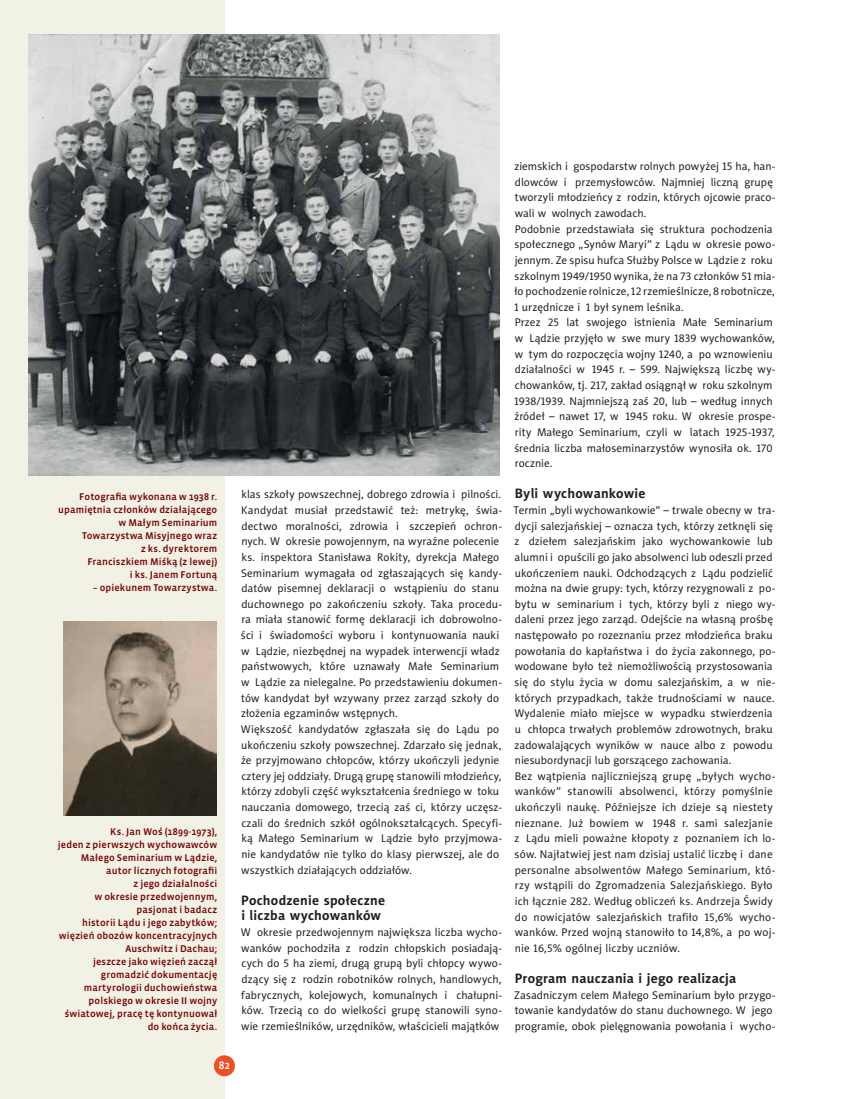
<style>
.page{position:relative;width:851px;height:1099px;background:#fff}
.page>*{position:absolute;margin:0;border:0;box-sizing:border-box;transform-origin:0 0}
.t1{font:700 13.75px/15.6px "Naomi Sans EFN";letter-spacing:.015em;color:#231f20}
.t2{font:11.25px/15.6px "Naomi Sans EFN";letter-spacing:.005em;color:#231f20}
.t3{font:500 11.25px "Vista Sans OTCE";color:#fff}
.t4{font:500 10px/13px "Vista Sans OTCE";letter-spacing:.01em;color:#780000;text-align:right}
</style>
<div class="page">
<div style="left:0;top:0;width:224px;height:1098px;background:#f2f1e6"></div>
<div style="left:214px;top:1055px;width:21px;height:21px;background:#f04e23;border-radius:50%"></div>
<img style="left:28px;top:35px;width:471px;height:440px">
<img style="left:63px;top:621px;width:153px;height:194px">
<p class="t4" style="left:58px;top:490px;width:160px">Fotografia wykonana w 1938 r. upamiętnia członków działającego w Małym Seminarium<br>Towarzystwa Misyjnego wraz<br>z ks. dyrektorem<br>Franciszkiem Miśką (z lewej)<br>i ks. Janem Fortuną</p>
<p class="t4" style="left:93px;top:581px;width:126px">– opiekunem Towarzystwa.</p>
<p class="t4" style="left:58px;top:825px;width:161px">Ks. Jan Woś (1899-1973),<br>jeden z pierwszych wychowawców<br>Małego Seminarium w Lądzie, autor licznych fotografii<br>z jego działalności<br>w okresie przedwojennym, pasjonat i badacz<br>historii Lądu i jego zabytków; więzień obozów koncentracyjnych<br>Auschwitz i Dachau;<br>jeszcze jako więzień zaczął gromadzić dokumentację martyrologii duchowieństwa polskiego w okresie II wojny światowej, pracę tę kontynuował do końca życia.</p>
<p class="t3" style="left:219px;top:1059px;width:13px">82</p>
<p class="t2" style="left:241px;top:487px;width:262px">klas szkoły powszechnej, dobrego zdrowia i pilności.<br>Kandydat musiał przedstawić też: metrykę, świa&shy;dectwo moralności, zdrowia i szczepień ochron&shy;nych. W okresie powojennym, na wyraźne polecenie ks. inspektora Stanisława Rokity, dyrekcja Małego Seminarium wymagała od zgłaszających się kandy&shy;datów pisemnej deklaracji o wstąpieniu do stanu duchownego po zakończeniu szkoły. Taka procedu&shy;ra miała stanowić formę deklaracji ich dobrowolno&shy;ści i świadomości wyboru i kontynuowania nauki w Lądzie, niezbędnej na wypadek interwencji władz państwowych, które uznawały Małe Seminarium w Lądzie za nielegalne. Po przedstawieniu dokumen&shy;tów kandydat był wzywany przez zarząd szkoły do złożenia egzaminów wstępnych.<br>Większość kandydatów zgłaszała się do Lądu po ukończeniu szkoły powszechnej. Zdarzało się jednak, że przyjmowano chłopców, którzy ukończyli jedynie cztery jej oddziały. Drugą grupę stanowili młodzieńcy, którzy zdobyli część wykształcenia średniego w toku nauczania domowego, trzecią zaś ci, którzy uczęsz&shy;czali do średnich szkół ogólnokształcących. Specyfi&shy;ką Małego Seminarium w Lądzie było przyjmowa&shy;nie kandydatów nie tylko do klasy pierwszej, ale do wszystkich działających oddziałów.</p>
<p class="t1" style="left:241px;top:892px;width:145px">Pochodzenie społeczne i liczba wychowanków</p>
<p class="t2" style="left:241px;top:924px;width:262px;text-align:justify">W okresie przedwojennym największa liczba wycho&shy;wanków pochodziła z rodzin chłopskich posiadają&shy;cych do 5 ha ziemi, drugą grupą byli chłopcy wywo&shy;dzący się z rodzin robotników rolnych, handlowych, fabrycznych, kolejowych, komunalnych i chałupni&shy;ków. Trzecią co do wielkości grupę stanowili syno&shy;wie rzemieślników, urzędników, właścicieli majątków</p>
<p class="t2" style="left:514px;top:158px;width:263px">ziemskich i gospodarstw rolnych powyżej 15 ha, han&shy;dlowców i przemysłowców. Najmniej liczną grupę tworzyli młodzieńcy z rodzin, których ojcowie praco&shy;wali w wolnych zawodach.<br>Podobnie przedstawiała się struktura pochodzenia społecznego „Synów Maryi” z Lądu w okresie powo&shy;jennym. Ze spisu hufca Służby Polsce w Lądzie z roku szkolnym 1949/1950 wynika, że na 73 członków 51 mia&shy;ło pochodzenie rolnicze, 12 rzemieślnicze, 8 robotnicze, 1 urzędnicze i 1 był synem leśnika.<br>Przez 25 lat swojego istnienia Małe Seminarium w Lądzie przyjęło w swe mury 1839 wychowanków, w tym do rozpoczęcia wojny 1240, a po wznowieniu działalności w 1945 r. – 599. Największą liczbę wy&shy;chowanków, tj. 217, zakład osiągnął w roku szkolnym 1938/1939. Najmniejszą zaś 20, lub – według innych źródeł – nawet 17, w 1945 roku. W okresie prospe&shy;rity Małego Seminarium, czyli w latach 1925-1937, średnia liczba małoseminarzystów wynosiła ok. 170 rocznie.</p>
<p class="t1" style="left:514px;top:486px;width:132px">Byli wychowankowie</p>
<p class="t2" style="left:513px;top:502px;width:263px">Termin „byli wychowankowie” – trwale obecny w tra&shy;dycji salezjańskiej – oznacza tych, którzy zetknęli się z dziełem salezjańskim jako wychowankowie lub alumni i opuścili go jako absolwenci lub odeszli przed ukończeniem nauki. Odchodzących z Lądu podzielić można na dwie grupy: tych, którzy rezygnowali z po&shy;bytu w seminarium i tych, którzy byli z niego wy&shy;daleni przez jego zarząd. Odejście na własną prośbę następowało po rozeznaniu przez młodzieńca braku powołania do kapłaństwa i do życia zakonnego, po&shy;wodowane było też niemożliwością przystosowania się do stylu życia w domu salezjańskim, a w nie&shy;których przypadkach, także trudnościami w nauce.<br>Wydalenie miało miejsce w wypadku stwierdzenia u chłopca trwałych problemów zdrowotnych, braku zadowalających wyników w nauce albo z powodu niesubordynacji lub gorszącego zachowania.<br>Bez wątpienia najliczniejszą grupę „byłych wycho&shy;wanków” stanowili absolwenci, którzy pomyślnie ukończyli naukę. Późniejsze ich dzieje są niestety nieznane. Już bowiem w 1948 r. sami salezjanie z Lądu mieli poważne kłopoty z poznaniem ich lo&shy;sów. Najłatwiej jest nam dzisiaj ustalić liczbę i dane personalne absolwentów Małego Seminarium, któ&shy;rzy wstąpili do Zgromadzenia Salezjańskiego. Było ich łącznie 282. Według obliczeń ks. Andrzeja Świdy do nowicjatów salezjańskich trafiło 15,6% wycho&shy;wanków. Przed wojną stanowiło to 14,8%, a po woj&shy;nie 16,5% ogólnej liczby uczniów.</p>
<p class="t1" style="left:514px;top:970px;width:223px">Program nauczania i jego realizacja</p>
<p class="t2" style="left:514px;top:987px;width:263px">Zasadniczym celem Małego Seminarium było przygo&shy;towanie kandydatów do stanu duchownego. W jego programie, obok pielęgnowania powołania i wycho-</p>
</div>
